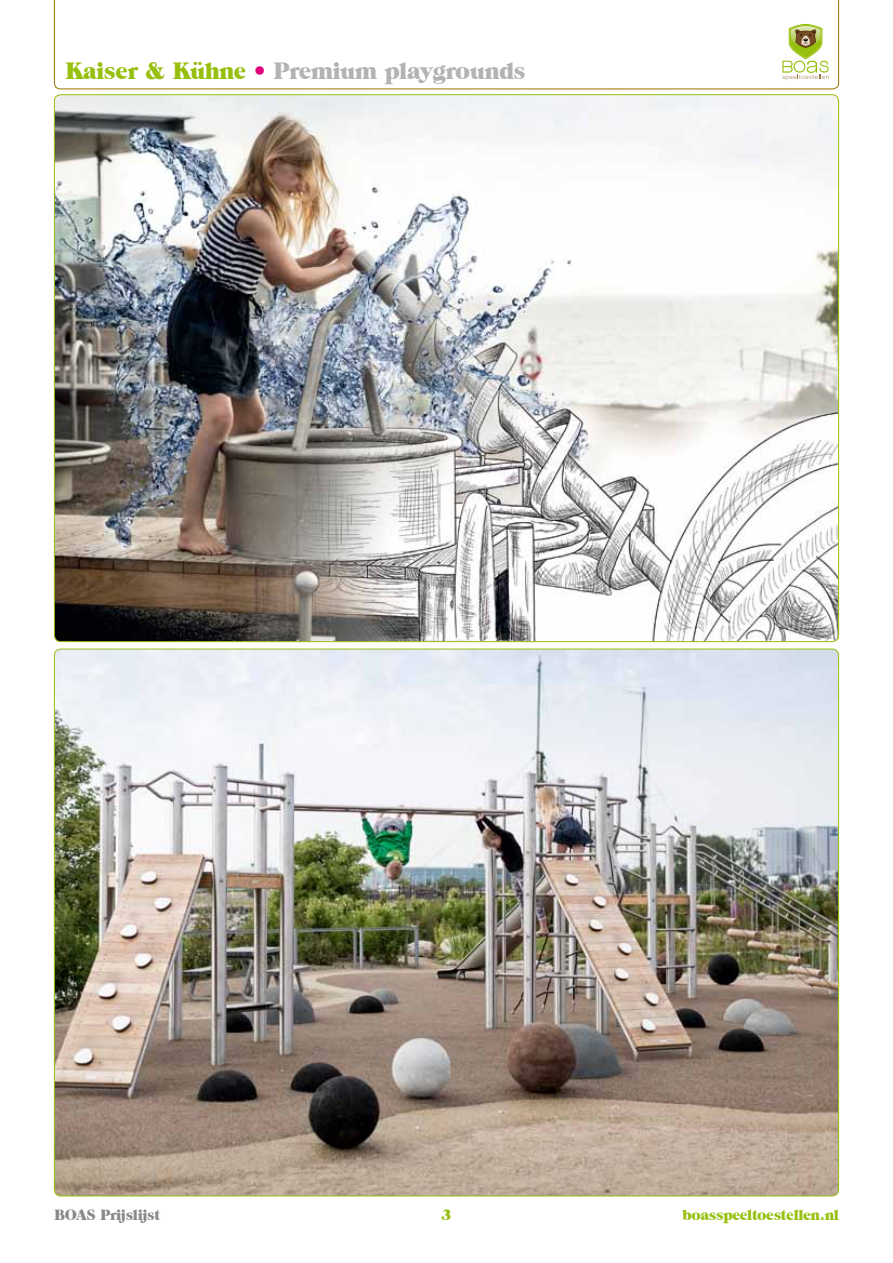
<style>
.page{position:relative;width:893px;height:1263px;background:#fff}
.page>*{position:absolute;margin:0;border:0;box-sizing:border-box;transform-origin:0 0}
.t1{font:24px "Grouch IT Cby BT";letter-spacing:-.025em;color:#b1b3b4}
.t2{font:15px "Grouch IT Cby BT";letter-spacing:-.025em;color:#97bf0d}
.t3{font:15px "Grouch IT Cby BT";letter-spacing:-.025em;color:#87888a}
.s1{color:#97bf0d}
.s2{font-family:"Avenir LT Std";color:#e2007a}
</style>
<div class="page">
<img style="left:54px;top:649px;width:785px;height:547px">
<img style="left:54px;top:96px;width:785px;height:546px">
<svg style="left:54px;top:0;width:785px;height:89px"></svg>
<svg style="left:782px;top:24px;width:47px;height:56px"></svg>
<p class="t1" style="left:65px;top:56px;width:462px"><span class="s1">Kaiser &amp; Kühne</span> <span class="s2">•</span> Premium playgrounds</p>
<p class="t3" style="left:54px;top:1206px;width:108px">BOAS Prijslijst</p>
<p class="t2" style="left:442px;top:1206px;width:11px">3</p>
<p class="t2" style="left:682px;top:1206px;width:158px">boasspeeltoestellen.nl</p>
</div>
